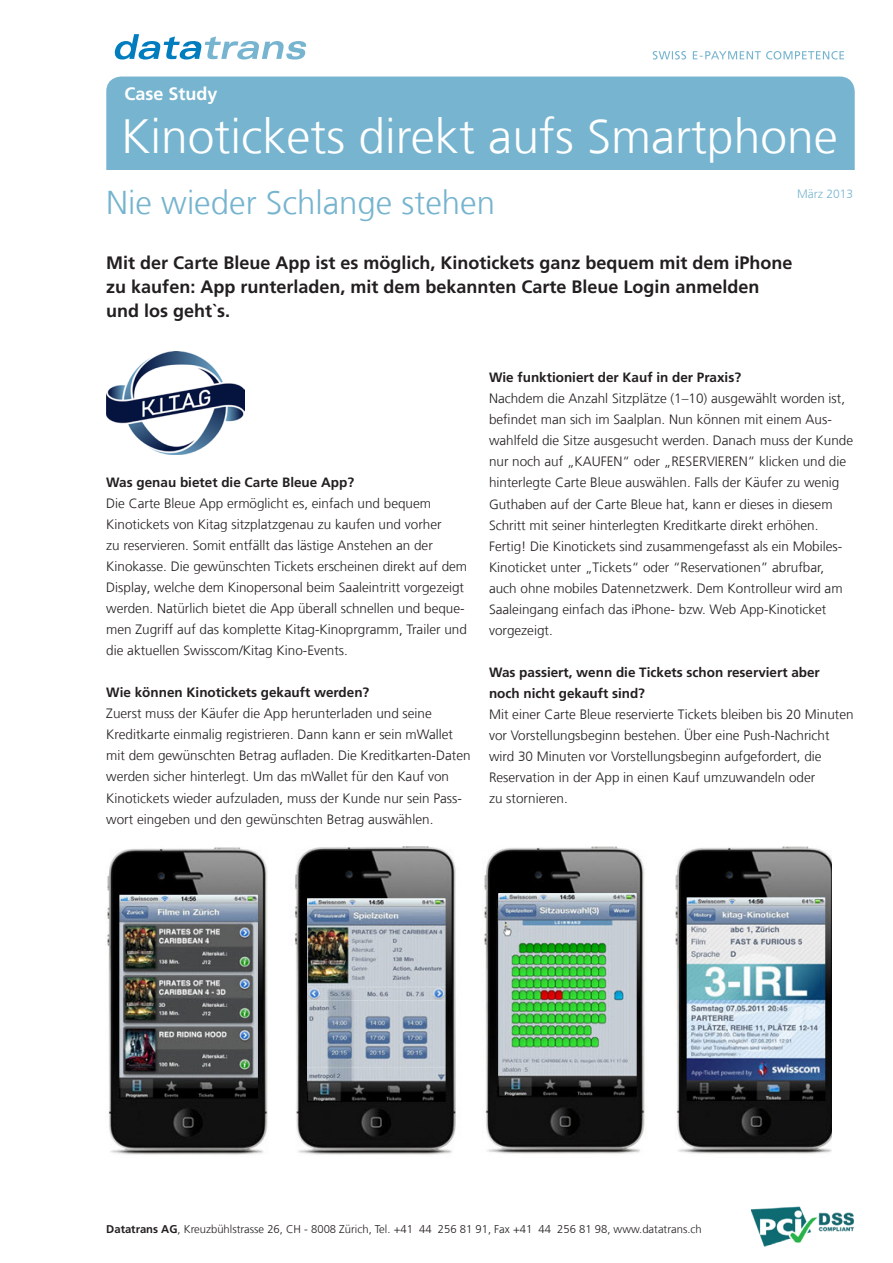
<style>
.page{position:relative;width:893px;height:1263px;background:#fff}
.page>*{position:absolute;margin:0;border:0;box-sizing:border-box;transform-origin:0 0}
.t1{font:300 48px "Frutiger LT Com";color:#fff}
.t2{font:300 33px "Frutiger LT Com";color:#76b4cf}
.t3{font:700 18px/24px "Frutiger LT Com";color:#231f20}
.t4{font:700 18px "Frutiger LT Com";color:#fff}
.t5{font:300 13.5px/21px "Frutiger LT Com";color:#231f20}
.t6{font:700 13.5px/21px "Frutiger LT Com";color:#231f20}
.t7{font:300 12px "Frutiger LT Com";color:#76b4cf}
.t8{font:300 11.25px "Frutiger LT Com";color:#231f20}
.s1{font-weight:700}
</style>
<div class="page">
<div style="left:106px;top:77px;width:749px;height:136px;background:#76b4cf;border-radius:15px"></div>
<div style="left:4px;top:170px;width:885px;height:79px;background:#fff"></div>
<img style="left:106px;top:352px;width:138px;height:102px">
<img style="left:107px;top:846px;width:724px;height:309px">
<img style="left:750px;top:1206px;width:104px;height:41px">
<svg style="left:653px;top:51px;width:191px;height:9px"></svg>
<svg style="left:114px;top:34px;width:193px;height:26px"></svg>
<h3 class="t4" style="left:124px;top:82px;width:95px">Case Study</h3>
<h1 class="t1" style="left:121px;top:107px;width:718px">Kinotickets direkt aufs Smartphone</h1>
<h2 class="t2" style="left:106px;top:182px;width:390px">Nie wieder Schlange stehen</h2>
<p class="t7" style="left:797px;top:187px;width:58px">März 2013</p>
<h3 class="t3" style="left:106px;top:250px;width:688px">Mit der Carte Bleue App ist es möglich, Kinotickets ganz bequem mit dem iPhone zu kaufen: App runterladen, mit dem bekannten Carte Bleue Login anmelden und los geht`s.</h3>
<p class="t6" style="left:106px;top:472px;width:249px">Was genau bietet die Carte Bleue App?</p>
<p class="t5" style="left:106px;top:493px;width:362px">Die Carte Bleue App ermöglicht es, einfach und bequem Kinotickets von Kitag sitzplatzgenau zu kaufen und vorher<br>zu reservieren. Somit entfällt das lästige Anstehen an der Kinokasse. Die gewünschten Tickets erscheinen direkt auf dem Display, welche dem Kinopersonal beim Saaleintritt vorgezeigt werden. Natürlich bietet die App überall schnellen und beque&shy;men Zugriff auf das komplette Kitag-Kinoprgramm, Trailer und die aktuellen Swisscom/Kitag Kino-Events.</p>
<p class="t6" style="left:106px;top:682px;width:265px">Wie können Kinotickets gekauft werden?</p>
<p class="t5" style="left:106px;top:703px;width:366px">Zuerst muss der Käufer die App herunterladen und seine Kreditkarte einmalig registrieren. Dann kann er sein mWallet mit dem gewünschten Betrag aufladen. Die Kreditkarten-Daten werden sicher hinterlegt. Um das mWallet für den Kauf von Kinotickets wieder aufzuladen, muss der Kunde nur sein Pass&shy;wort eingeben und den gewünschten Betrag auswählen.</p>
<p class="t6" style="left:489px;top:367px;width:254px">Wie funktioniert der Kauf in der Praxis?</p>
<p class="t5" style="left:489px;top:388px;width:366px">Nachdem die Anzahl Sitzplätze (1–10) ausgewählt worden ist, befindet man sich im Saalplan. Nun können mit einem Aus&shy;wahlfeld die Sitze ausgesucht werden. Danach muss der Kunde nur noch auf „KAUFEN“ oder „RESERVIEREN” klicken und die hinterlegte Carte Bleue auswählen. Falls der Käufer zu wenig Guthaben auf der Carte Bleue hat, kann er dieses in diesem Schritt mit seiner hinterlegten Kreditkarte direkt erhöhen.<br>Fertig! Die Kinotickets sind zusammengefasst als ein Mobiles-Kinoticket unter „Tickets“ oder “Reservationen” abrufbar, auch ohne mobiles Datennetzwerk. Dem Kontrolleur wird am Saaleingang einfach das iPhone- bzw. Web App-Kinoticket vorgezeigt.</p>
<p class="t6" style="left:489px;top:661px;width:332px">Was passiert, wenn die Tickets schon reserviert aber noch nicht gekauft sind?</p>
<p class="t5" style="left:489px;top:703px;width:366px">Mit einer Carte Bleue reservierte Tickets bleiben bis 20 Minuten vor Vorstellungsbeginn bestehen. Über eine Push-Nachricht wird 30 Minuten vor Vorstellungsbeginn aufgefordert, die Reservation in der App in einen Kauf umzuwandeln oder<br>zu stornieren.</p>
<p class="t8" style="left:106px;top:1222px;width:597px"><span class="s1">Datatrans AG</span>, Kreuzbühlstrasse 26, CH - 8008 Zürich, Tel. +41 44 256 81 91, Fax +41 44 256 81 98, www.datatrans.ch</p>
</div>
